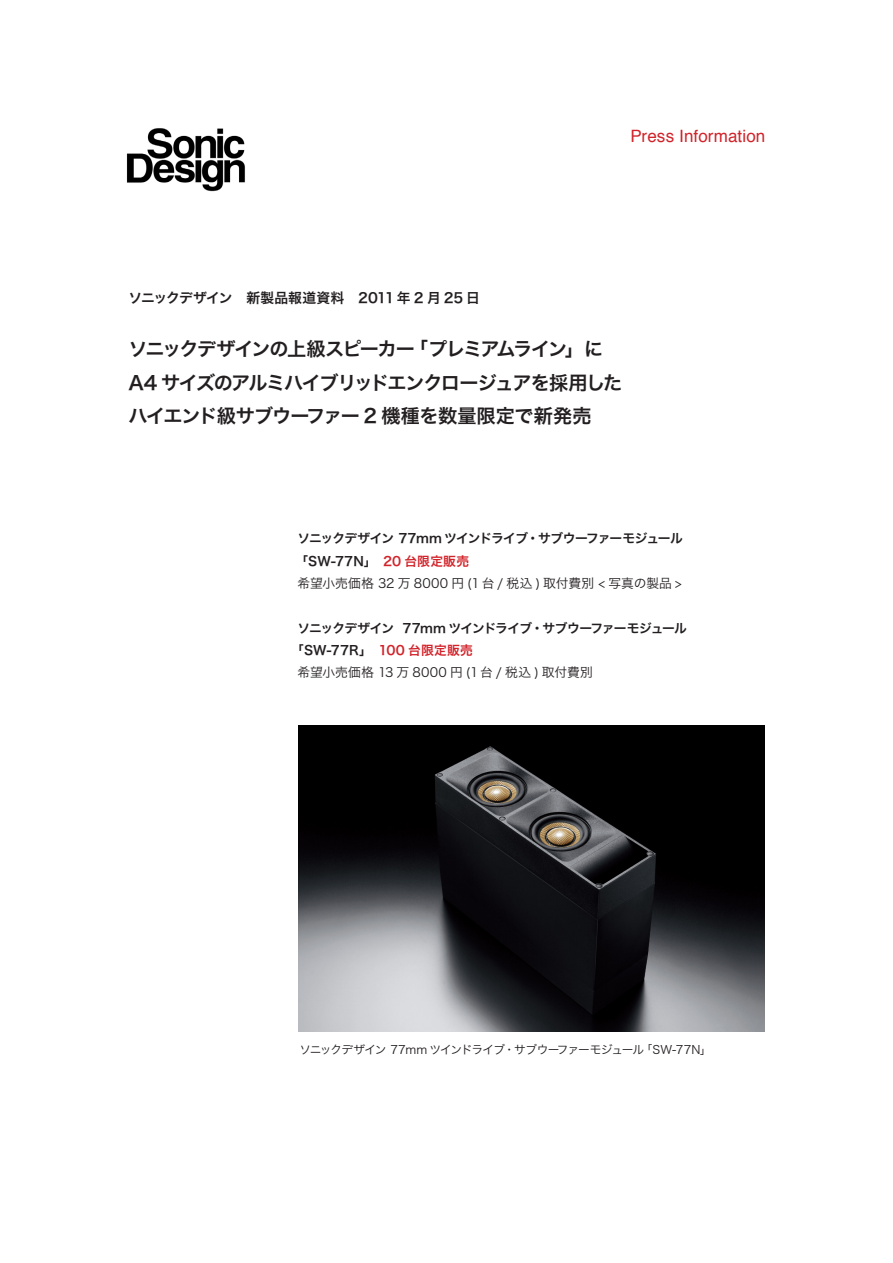
<style>
.page{position:relative;width:893px;height:1263px;background:#fff}
.page>*{position:absolute;margin:0;border:0;box-sizing:border-box;transform-origin:0 0}
.t1{font:19.2px "Hira Kaku Pro W6";letter-spacing:-.07em;color:#231f20}
.t2{font:19.2px "Hira Kaku Pro W6";letter-spacing:-.035em;color:#231f20}
.t3{font:16.95px "Helvetica";letter-spacing:.005em;color:#d1232a}
.t4{font:13.8px "Hira Kaku Pro W6";letter-spacing:-.01em;color:#231f20}
.t5{font:12.75px "Hira Kaku Pro W6";letter-spacing:-.04em;color:#231f20}
.t6{font:12.75px "Hira Kaku Pro W3";letter-spacing:.005em;color:#231f20}
.t7{font:12.75px "Hira Kaku Pro W6";color:#231f20}
.t8{font:11.7px "Hira Kaku Pro N W3";letter-spacing:-.075em;color:#231f20}
.s1{color:#d1232a}
</style>
<div class="page">
<img style="left:126px;top:128px;width:119px;height:64px">
<img style="left:298px;top:726px;width:466px;height:306px">
<p class="t3" style="left:630px;top:123px;width:137px">Press Information</p>
<p class="t4" style="left:129px;top:285px;width:353px">ソニックデザイン　新製品報道資料　2011 年 2 月 25 日</p>
<p class="t1" style="left:129px;top:332px;width:476px">ソニックデザインの上級スピーカー「プレミアムライン」に</p>
<p class="t1" style="left:129px;top:365px;width:495px">A4 サイズのアルミハイブリッドエンクロージュアを採用した</p>
<p class="t2" style="left:129px;top:399px;width:464px">ハイエンド級サブウーファー 2 機種を数量限定で新発売</p>
<p class="t5" style="left:298px;top:527px;width:387px">ソニックデザイン 77mm ツインドライブ・サブウーファーモジュール</p>
<p class="t7" style="left:296px;top:549px;width:175px">「SW-77N」　<span class="s1">20 台限定販売</span></p>
<p class="t6" style="left:298px;top:572px;width:386px">希望小売価格 32 万 8000 円 (1台 / 税込 ) 取付費別 &lt; 写真の製品 &gt;</p>
<p class="t5" style="left:298px;top:616px;width:391px">ソニックデザイン 77mm ツインドライブ・サブウーファーモジュール</p>
<p class="t7" style="left:291px;top:639px;width:183px">「SW-77R」　<span class="s1">100 台限定販売</span></p>
<p class="t6" style="left:298px;top:661px;width:297px">希望小売価格 13 万 8000 円 (1台 / 税込 ) 取付費別</p>
<p class="t8" style="left:299px;top:1039px;width:414px">ソニックデザイン 77mm ツインドライブ・サブウーファーモジュール「SW-77N」</p>
</div>
